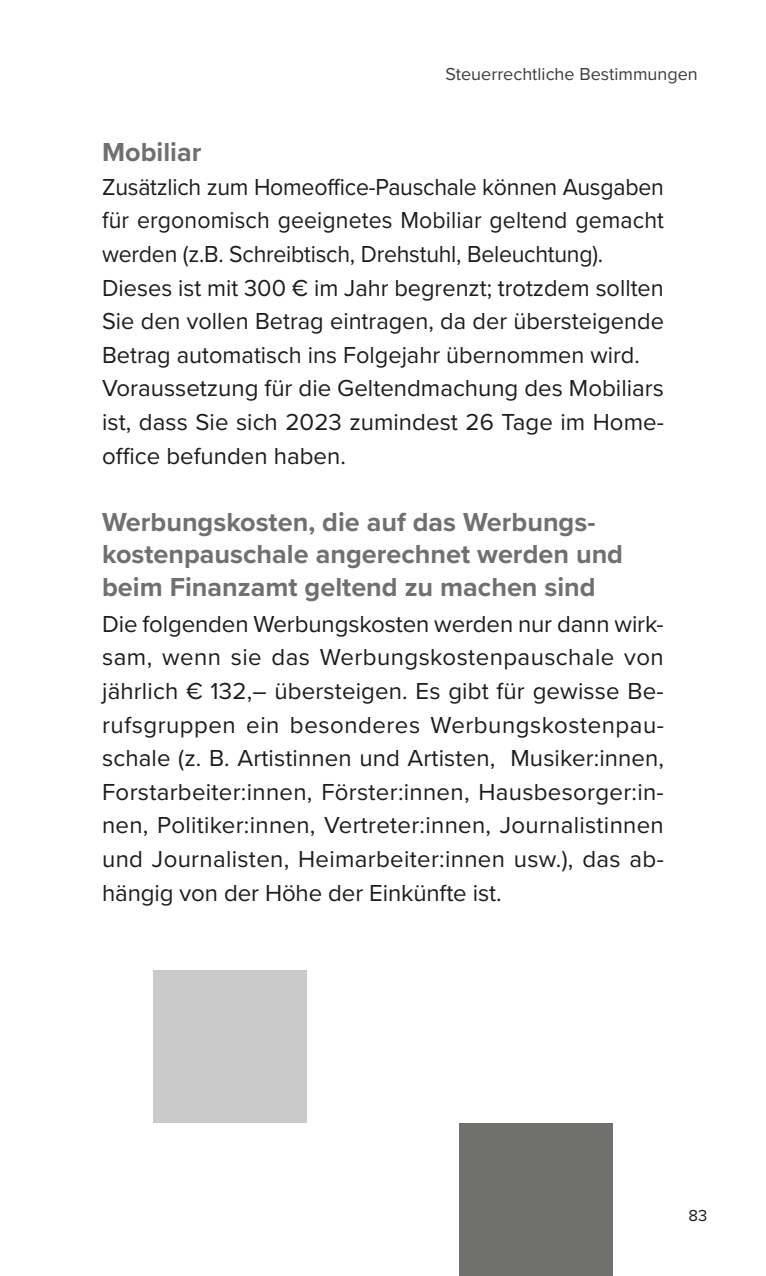
<style>
.page{position:relative;width:766px;height:1276px;background:#fff}
.page>*{position:absolute;margin:0;border:0;box-sizing:border-box;transform-origin:0 0}
.t1{font:700 27px/32.4px "Proxima Nova";color:#70706f}
.t2{font:24px/33.6px "Proxima Nova";color:#1d1d1b;text-align:justify}
.t3{font:24px/33.6px "Proxima Nova";color:#1d1d1b;scale:.96 1}
.t4{font:18px "Proxima Nova";color:#3d3d3c}
.t5{font:16.5px "Proxima Nova";color:#1d1d1b}
</style>
<div class="page">
<div style="left:459px;top:1123px;width:153px;height:153px;background:#70706f"></div>
<div style="left:153px;top:970px;width:153px;height:153px;background:#cbcaca"></div>
<p class="t4" style="left:445px;top:60px;width:254px">Steuerrechtliche Bestimmungen</p>
<p class="t1" style="left:102px;top:135px;width:101px">Mobiliar</p>
<p class="t3" style="left:102px;top:169px;width:586px">Zusätzlich zum Homeoffice-Pauschale können Ausgaben für ergonomisch geeignetes Mobiliar geltend gemacht werden (z.B. Schreibtisch, Drehstuhl, Beleuchtung).<br>Dieses ist mit 300 € im Jahr begrenzt; trotzdem sollten Sie den vollen Betrag eintragen, da der übersteigende Betrag automatisch ins Folgejahr übernommen wird.<br>Voraussetzung für die Geltendmachung des Mobiliars ist, dass Sie sich 2023 zumindest 26 Tage im Home&shy;office befunden haben.</p>
<p class="t1" style="left:102px;top:505px;width:522px">Werbungskosten, die auf das Werbungs&shy;kostenpauschale angerechnet werden und beim Finanzamt geltend zu machen sind</p>
<p class="t2" style="left:102px;top:606px;width:563px">Die folgenden Werbungskosten werden nur dann wirk&shy;sam, wenn sie das Werbungskostenpauschale von jährlich € 132,– übersteigen. Es gibt für gewisse Be&shy;rufsgruppen ein besonderes Werbungskostenpau&shy;schale (z. B. Artistinnen und Artisten, Musiker:innen, Forstarbeiter:innen, Förster:innen, Hausbesorger:in&shy;nen, Politiker:innen, Vertreter:innen, Journalistinnen und Journalisten, Heimarbeiter:innen usw.), das ab&shy;hängig von der Höhe der Einkünfte ist.</p>
<p class="t5" style="left:688px;top:1203px;width:20px">83</p>
</div>
